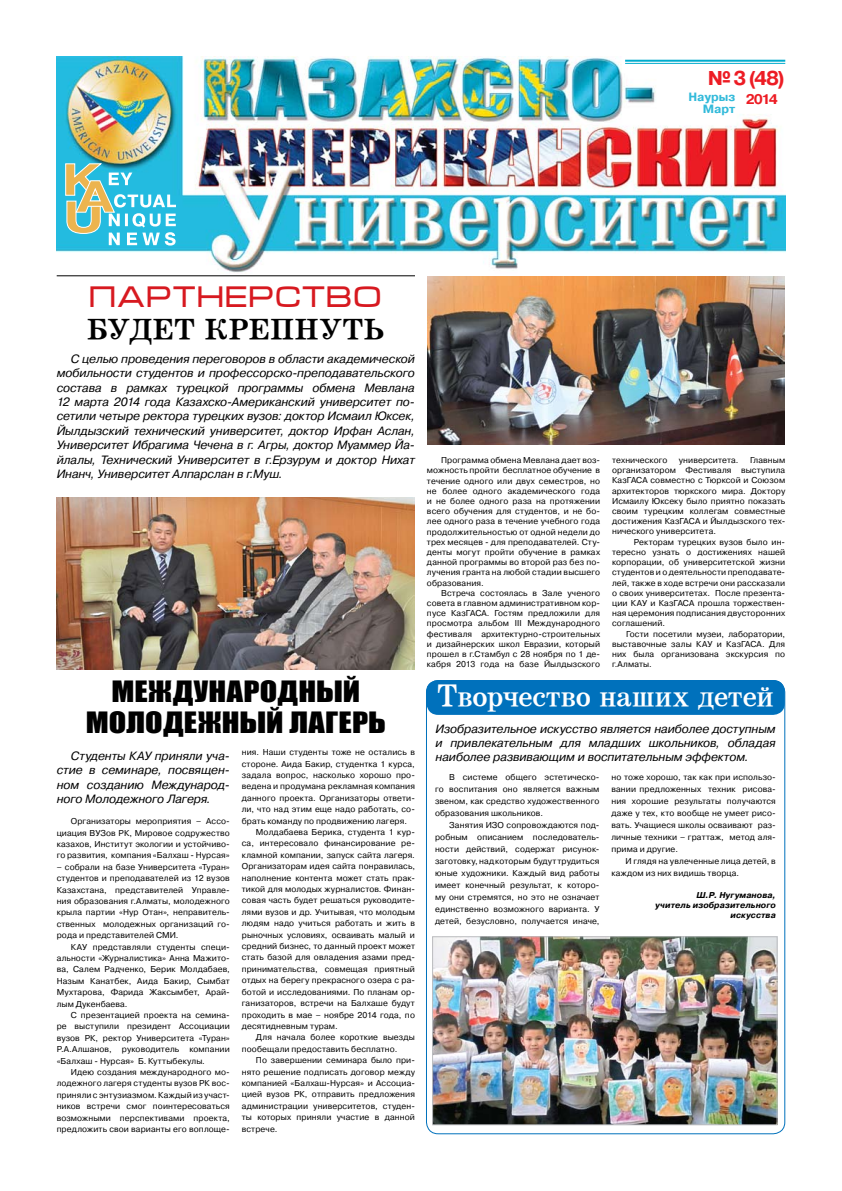
<style>
.page{position:relative;width:842px;height:1191px;background:#fff}
.page>*{position:absolute;margin:0;border:0;box-sizing:border-box;transform-origin:0 0}
.t1{font:700 30px "Century.kz";color:#fff}
.t2{font:30px "Micra";letter-spacing:-.005em;color:#d71920}
.t3{font:700 28px "Century.kz";letter-spacing:.015em;color:#000;scale:1.1 1}
.t4{font:27px/31px "Impact";letter-spacing:.005em;color:#000;text-align:center;scale:1.19 1}
.t5{font:700 20px "Pragmatica Pro";color:#ed1c24}
.t6{font:700 14px "Pragmatica Pro";color:#ed1c24}
.t7{font:italic 12px/14.4px "Pragmatica Pro";letter-spacing:-.01em;color:#000;text-align:justify}
.t8{font:700 12px/12px "Pragmatica Pro";letter-spacing:.005em;color:#32bada;text-align:right}
.t9{font:8.5px/10.2px "Pragmatica Pro";letter-spacing:.015em;color:#000;text-align:justify}
.t10{font:italic 700 8.5px/10.2px "Pragmatica Pro";letter-spacing:.01em;color:#000;text-align:right}
</style>
<div class="page">
<img style="left:57px;top:57px;width:728px;height:216px">
<hr style="left:625px;top:60px;width:160px;height:2px;background:#00accd">
<hr style="left:625px;top:63px;width:160px;height:1px;background:#00accd">
<svg style="left:65px;top:163px;width:111px;height:82px;background:#6dc5cb"></svg>
<div style="left:426px;top:680px;width:359px;height:35px;background:#0071bc;border-radius:12px"></div>
<img style="left:434px;top:938px;width:342px;height:185px">
<div style="left:432px;top:936px;width:346px;height:189px;border:1px solid #bcbdc0"></div>
<img style="left:56px;top:498px;width:359px;height:171px">
<img style="left:427px;top:276px;width:357px;height:168px">
<hr style="left:57px;top:275px;width:358px;height:1px;background:#000">
<h3 class="t5" style="left:708px;top:66px;width:79px">№ 3 (48)</h3>
<h3 class="t6" style="left:746px;top:90px;width:34px">2014</h3>
<h3 class="t8" style="left:688px;top:91px;width:48px">Наурыз<br>Март</h3>
<h1 class="t2" style="left:89px;top:281px;width:296px">Партнерство</h1>
<h2 class="t3" style="left:87px;top:314px;width:272px">будет крепнуть</h2>
<p class="t7" style="left:57px;top:352px;width:360px;text-indent:14px">С целью проведения переговоров в области академической мобильности студентов и профессорско-преподавательского состава в рамках турецкой программы обмена Мевлана 12 марта 2014 года Казахско-Американский университет по&shy;сетили четыре ректора турецких вузов: доктор Исмаил Юксек, Йылдызский технический университет, доктор Ирфан Аслан, Университет Ибрагима Чечена в г. Агры, доктор Муаммер Йа&shy;йлалы, Технический Университет в г.Ерзурум и доктор Нихат Инанч, Университет Алпарслан в г.Муш.</p>
<h3 class="t4" style="left:86px;top:675px;width:254px">Международный молодежный лагерь</h3>
<h3 class="t7" style="left:57px;top:748px;width:175px;text-indent:14px">Студенты КАУ приняли уча&shy;стие в семинаре, посвящен&shy;ном созданию Международ&shy;ного Молодежного Лагеря.</h3>
<p class="t9" style="left:57px;top:816px;width:175px;line-height:11.4px;text-indent:14px">Организаторы мероприятия – Ассо&shy;циация ВУЗов РК, Мировое содружество казахов, Институт экологии и устойчиво&shy;го развития, компания «Балхаш - Нурсая»</p>
<p class="t9" style="left:57px;top:861px;width:175px;line-height:11.4px">– собрали на базе Университета «Туран» студентов и преподавателей из 12 вузов Казахстана, представителей Управле&shy;ния образования г.Алматы, молодежного крыла партии «Нур Отан», неправитель&shy;ственных молодежных организаций го&shy;рода и представителей СМИ.</p>
<p class="t9" style="left:57px;top:941px;width:175px;line-height:11.4px;text-indent:14px">КАУ представляли студенты специ&shy;альности «Журналистика» Анна Мажито&shy;ва, Салем Радченко, Берик Молдабаев, Назым Канатбек, Аида Бакир, Сымбат Мухтарова, Фарида Жаксымбет, Арай&shy;лым Дукенбаева.</p>
<p class="t9" style="left:57px;top:1009px;width:175px;line-height:11.4px;text-indent:14px">С презентацией проекта на семина&shy;ре выступили президент Ассоциации вузов РК, ректор Университета «Туран» Р.А.Алшанов, руководитель компании «Балхаш - Нурсая» Б. Куттыбекулы.</p>
<p class="t9" style="left:57px;top:1066px;width:175px;line-height:11.4px;text-indent:14px">Идею создания международного мо&shy;лодежного лагеря студенты вузов РК вос&shy;приняли с энтузиазмом. Каждый из участ&shy;ников встречи смог поинтересоваться возможными перспективами проекта, предложить свои варианты его воплоще-</p>
<p class="t9" style="left:242px;top:747px;width:175px">ния. Наши студенты тоже не остались в</p>
<p class="t9" style="left:242px;top:759px;width:175px">стороне. Аида Бакир, студентка 1 курса,</p>
<p class="t9" style="left:242px;top:770px;width:175px">задала вопрос, насколько хорошо про-</p>
<p class="t9" style="left:242px;top:781px;width:175px">ведена и продумана рекламная компания</p>
<p class="t9" style="left:242px;top:793px;width:175px">данного проекта. Организаторы ответи-</p>
<p class="t9" style="left:242px;top:804px;width:175px">ли, что над этим еще надо работать, со-</p>
<p class="t9" style="left:242px;top:816px;width:167px">брать команду по продвижению лагеря.</p>
<p class="t9" style="left:256px;top:827px;width:160px">Молдабаева Берика, студента 1 кур-</p>
<p class="t9" style="left:242px;top:838px;width:175px">са, интересовало финансирование ре-</p>
<p class="t9" style="left:242px;top:850px;width:175px">кламной компании, запуск сайта лагеря.</p>
<p class="t9" style="left:242px;top:861px;width:175px">Организаторам идея сайта понравилась,</p>
<p class="t9" style="left:242px;top:873px;width:175px">наполнение контента может стать прак-</p>
<p class="t9" style="left:242px;top:884px;width:175px">тикой для молодых журналистов. Финан-</p>
<p class="t9" style="left:242px;top:895px;width:175px">совая часть будет решаться руководите-</p>
<p class="t9" style="left:242px;top:907px;width:175px">лями вузов и др. Учитывая, что молодым</p>
<p class="t9" style="left:242px;top:918px;width:175px">людям надо учиться работать и жить в</p>
<p class="t9" style="left:242px;top:930px;width:175px">рыночных условиях, осваивать малый и</p>
<p class="t9" style="left:242px;top:941px;width:175px">средний бизнес, то данный проект может</p>
<p class="t9" style="left:242px;top:952px;width:175px">стать базой для овладения азами пред-</p>
<p class="t9" style="left:242px;top:964px;width:175px">принимательства, совмещая приятный</p>
<p class="t9" style="left:242px;top:975px;width:175px">отдых на берегу прекрасного озера с ра-</p>
<p class="t9" style="left:242px;top:987px;width:175px">ботой и исследованиями. По планам ор-</p>
<p class="t9" style="left:242px;top:998px;width:175px">ганизаторов, встречи на Балхаше будут</p>
<p class="t9" style="left:242px;top:1009px;width:175px">проходить в мае – ноябре 2014 года, по</p>
<p class="t9" style="left:242px;top:1021px;width:97px">десятидневным турам.</p>
<p class="t9" style="left:256px;top:1032px;width:160px">Для начала более короткие выезды</p>
<p class="t9" style="left:242px;top:1044px;width:157px">пообещали предоставить бесплатно.</p>
<p class="t9" style="left:256px;top:1055px;width:160px">По завершении семинара было при-</p>
<p class="t9" style="left:242px;top:1066px;width:175px">нято решение подписать договор между</p>
<p class="t9" style="left:242px;top:1078px;width:175px">компанией «Балхаш-Нурсая» и Ассоциа-</p>
<p class="t9" style="left:242px;top:1089px;width:175px">цией вузов РК, отправить предложения</p>
<p class="t9" style="left:242px;top:1101px;width:175px">администрации университетов, студен-</p>
<p class="t9" style="left:242px;top:1112px;width:175px">ты которых приняли участие в данной</p>
<p class="t9" style="left:242px;top:1123px;width:37px">встрече.</p>
<p class="t9" style="left:427px;top:455px;width:175px;text-indent:14px">Программа обмена Мевлана дает воз&shy;можность пройти бесплатное обучение в течение одного или двух семестров, но не более одного академического года и не более одного раза на протяжении всего обучения для студентов, и не бо&shy;лее одного раза в течение учебного года продолжительностью от одной недели до трех месяцев - для преподавателей. Сту&shy;денты могут пройти обучение в рамках данной программы во второй раз без по&shy;лучения гранта на любой стадии высшего образования.</p>
<p class="t9" style="left:427px;top:588px;width:175px;text-indent:14px">Встреча состоялась в Зале ученого совета в главном административном кор&shy;пусе КазГАСА. Гостям предложили для просмотра альбом III Международного фестиваля архитектурно-строительных и дизайнерских школ Евразии, который прошел в г.Стамбул с 28 ноября по 1 де&shy;кабря 2013 года на базе Йылдызского</p>
<p class="t9" style="left:612px;top:455px;width:175px;text-indent:138px">Главным организатором Фестиваля выступила КазГАСА совместно с Тюрксой и Союзом архитекторов тюркского мира. Доктору Исмаилу Юксеку было приятно показать своим турецким коллегам совместные достижения КазГАСА и Йылдызского тех&shy;нического университета.</p>
<p class="t9" style="left:612px;top:537px;width:175px;text-indent:22px">Ректорам турецких вузов было ин&shy;тересно узнать о достижениях нашей корпорации, об университетской жизни студентов и о деятельности преподавате&shy;лей, также в ходе встречи они рассказали о своих университетах. После презента&shy;ции КАУ и КазГАСА прошла торжествен&shy;ная церемония подписания двусторонних соглашений.</p>
<p class="t9" style="left:612px;top:629px;width:175px;text-indent:14px">Гости посетили музеи, лаборатории, выставочные залы КАУ и КазГАСА. Для них была организована экскурсия по г.Алматы.</p>
<p class="t9" style="left:612px;top:455px;width:57px">технического</p>
<p class="t9" style="left:679px;top:455px;width:61px">университета.</p>
<h1 class="t1" style="left:438px;top:678px;width:338px">Творчество наших детей</h1>
<h3 class="t7" style="left:435px;top:721px;width:342px">Изобразительное искусство является наиболее доступным и привлекательным для младших школьников, обладая наиболее развивающим и воспитательным эффектом.</h3>
<p class="t9" style="left:435px;top:771px;width:166px;line-height:12px;text-indent:14px">В системе общего эстетическо&shy;го воспитания оно является важным звеном, как средство художественного образования школьников.</p>
<p class="t9" style="left:435px;top:819px;width:166px;line-height:12px;text-indent:14px">Занятия ИЗО сопровождаются под&shy;робным описанием последователь&shy;ности действий, содержат рисунок&shy;заготовку, над которым будут трудиться юные художники. Каждый вид работы имеет конечный результат, к которо&shy;му они стремятся, но это не означает единственно возможного варианта. У детей, безусловно, получается иначе,</p>
<p class="t9" style="left:611px;top:771px;width:166px;line-height:12px">но тоже хорошо, так как при использо&shy;вании предложенных техник рисова&shy;ния хорошие результаты получаются даже у тех, кто вообще не умеет рисо&shy;вать. Учащиеся школы осваивают раз&shy;личные техники – граттаж, метод аля&shy;прима и другие.</p>
<p class="t9" style="left:611px;top:855px;width:166px;line-height:12px;text-indent:14px">И глядя на увлеченные лица детей, в каждом из них видишь творца.</p>
<p class="t10" style="left:655px;top:890px;width:122px">Ш.Р. Нугуманова,<br>учитель изобразительного искусства</p>
</div>
